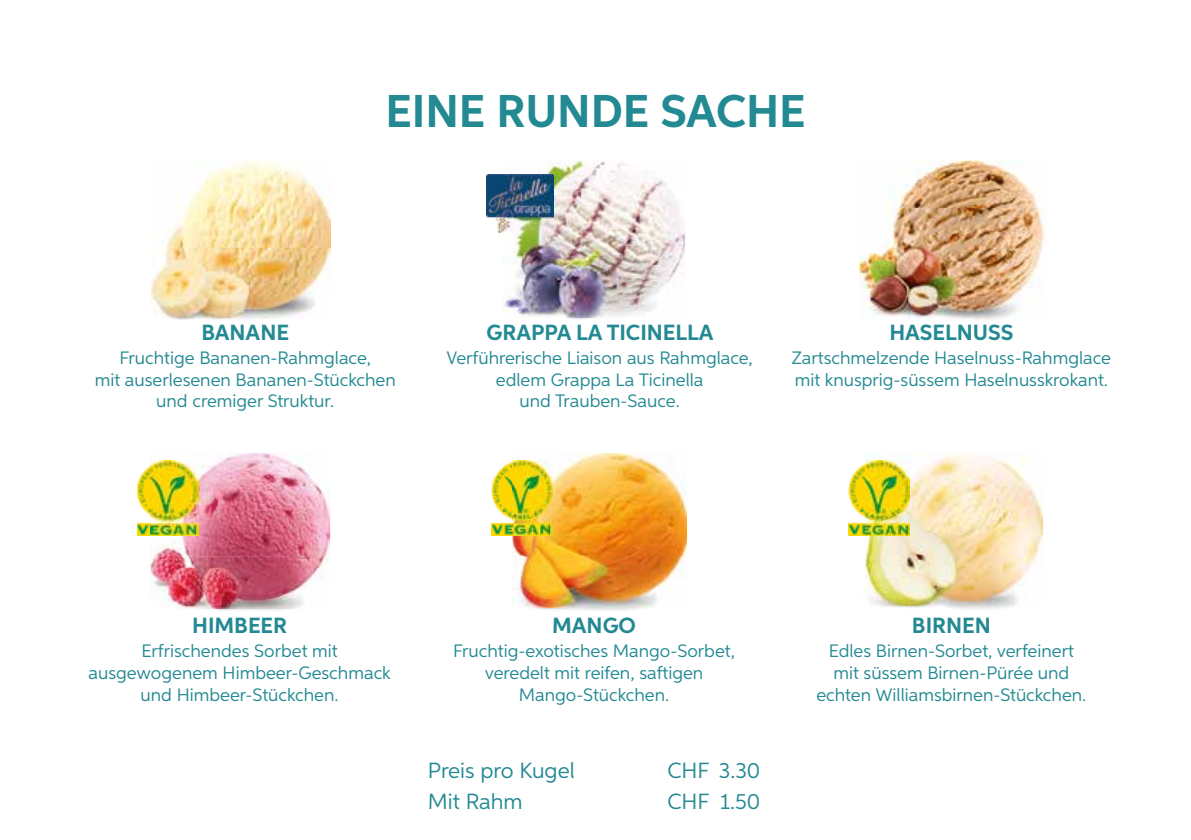
<style>
.page{position:relative;width:1191px;height:840px;background:#fff}
.page>*{position:absolute;margin:0;border:0;box-sizing:border-box;transform-origin:0 0}
.t1{font:700 46px "Aspira";color:#238992}
.t2{font:700 22px "Aspira";color:#238992}
.t3{font:22px "Aspira";color:#238992}
.t4{font:18px/21.6px "Aspira";color:#238992;text-align:center}
</style>
<div class="page">
<img style="left:151px;top:249px;width:180px;height:71px">
<img style="left:152px;top:160px;width:178px;height:157px">
<img style="left:566px;top:317px;width:37px;height:3px">
<img style="left:503px;top:160px;width:182px;height:157px">
<img style="left:486px;top:174px;width:68px;height:58px">
<img style="left:894px;top:160px;width:144px;height:48px">
<img style="left:859px;top:208px;width:186px;height:112px">
<img style="left:176px;top:608px;width:120px;height:3px">
<img style="left:150px;top:453px;width:180px;height:155px">
<img style="left:137px;top:460px;width:61px;height:75px">
<img style="left:530px;top:607px;width:122px;height:3px">
<img style="left:512px;top:453px;width:175px;height:141px">
<img style="left:512px;top:565px;width:155px;height:42px">
<img style="left:491px;top:460px;width:61px;height:75px">
<img style="left:877px;top:605px;width:137px;height:4px">
<img style="left:865px;top:453px;width:178px;height:131px">
<img style="left:865px;top:566px;width:154px;height:39px">
<img style="left:849px;top:460px;width:61px;height:75px">
<h1 class="t1" style="left:385px;top:83px;width:422px">EINE RUNDE SACHE</h1>
<p class="t2" style="left:201px;top:319px;width:89px">BANANE</p>
<p class="t4" style="left:95px;top:346px;width:302px">Fruchtige Bananen-Rahmglace,<br>mit auserlesenen Bananen-Stückchen und cremiger Struktur.</p>
<p class="t2" style="left:486px;top:319px;width:228px">GRAPPA LA TICINELLA</p>
<p class="t4" style="left:446px;top:346px;width:308px">Verführerische Liaison aus Rahmglace, edlem Grappa La Ticinella<br>und Trauben-Sauce.</p>
<p class="t2" style="left:889px;top:319px;width:125px">HASELNUSS</p>
<p class="t4" style="left:792px;top:346px;width:321px;text-align:left">Zartschmelzende Haselnuss-Rahmglace mit knusprig-süssem Haselnusskrokant.</p>
<p class="t2" style="left:192px;top:612px;width:96px">HIMBEER</p>
<p class="t4" style="left:89px;top:639px;width:304px">Erfrischendes Sorbet mit ausgewogenem Himbeer-Geschmack und Himbeer-Stückchen.</p>
<p class="t2" style="left:552px;top:612px;width:85px">MANGO</p>
<p class="t4" style="left:453px;top:639px;width:283px">Fruchtig-exotisches Mango-Sorbet, veredelt mit reifen, saftigen<br>Mango-Stückchen.</p>
<p class="t3" style="left:428px;top:756px;width:148px">Preis pro Kugel</p>
<p class="t3" style="left:667px;top:756px;width:94px">CHF 3.30</p>
<p class="t3" style="left:428px;top:787px;width:96px">Mit Rahm</p>
<p class="t3" style="left:667px;top:787px;width:94px">CHF 1.50</p>
<p class="t2" style="left:912px;top:612px;width:80px">BIRNEN</p>
<p class="t4" style="left:816px;top:639px;width:271px">Edles Birnen-Sorbet, verfeinert mit süssem Birnen-Pürée und echten Williamsbirnen-Stückchen.</p>
</div>
